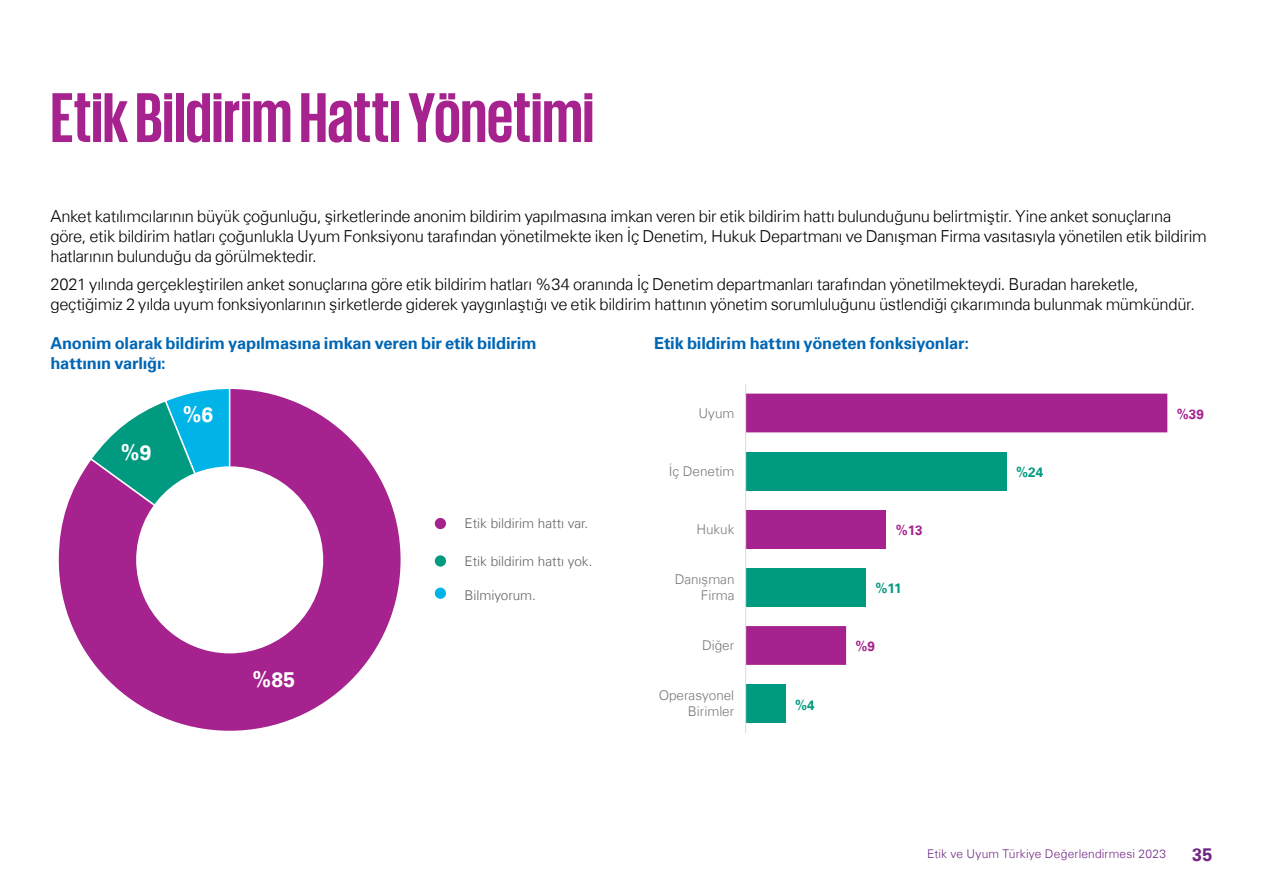
<style>
.page{position:relative;width:1263px;height:893px;background:#fff}
.page>*{position:absolute;margin:0;border:0;box-sizing:border-box;transform-origin:0 0}
.t1{font:700 72px "KPMG";letter-spacing:-.005em;color:#a6228e}
.t2{font:700 21px "Universfor KPMG";color:#fff}
.t3{font:700 18px "Universfor KPMG";color:#702784}
.t4{font:300 16.5px/19.8px "Universfor KPMG";letter-spacing:-.015em;color:#000}
.t5{font:700 16.5px/19.8px "Universfor KPMG";letter-spacing:-.01em;color:#0066b3}
.t6{font:300 13.5px/16.2px "Universfor KPMG";color:#77787b;text-align:right}
.t7{font:300 13.5px "Universfor KPMG";color:#606161}
.t8{font:700 13.5px "Universfor KPMG";color:#009a81}
.t9{font:700 13.5px "Universfor KPMG";color:#a6228e}
.t10{font:300 12px "Universfor KPMG";letter-spacing:.01em;color:#702784}
</style>
<div class="page">
<svg style="left:58px;top:389px;width:343px;height:342px"></svg>
<div style="left:136px;top:466px;width:187px;height:187px;background:#fff;border-radius:50%"></div>
<div style="left:434px;top:517px;width:13px;height:13px;background:#a6228e;border-radius:50%"></div>
<div style="left:433px;top:516px;width:14px;height:15px;border:2px solid #fff;border-radius:50%"></div>
<div style="left:434px;top:555px;width:13px;height:12px;background:#009a81;border-radius:50%"></div>
<div style="left:433px;top:554px;width:14px;height:14px;border:2px solid #fff;border-radius:50%"></div>
<div style="left:434px;top:587px;width:13px;height:13px;background:#00b4e8;border-radius:50%"></div>
<div style="left:433px;top:586px;width:14px;height:14px;border:2px solid #fff;border-radius:50%"></div>
<div style="left:746px;top:684px;width:40px;height:39px;background:#009a81"></div>
<svg style="left:746px;top:394px;width:421px;height:271px"></svg>
<hr style="left:745px;top:384px;width:1px;height:349px;background:#dcddde">
<h1 class="t1" style="left:50px;top:81px;width:545px">Etik Bildirim Hattı Yönetimi</h1>
<p class="t4" style="left:50px;top:206px;width:1158px">Anket katılımcılarının büyük çoğunluğu, şirketlerinde anonim bildirim yapılmasına imkan veren bir etik bildirim hattı bulunduğunu belirtmiştir. Yine anket sonuçlarına göre, etik bildirim hatları çoğunlukla Uyum Fonksiyonu tarafından yönetilmekte iken İç Denetim, Hukuk Departmanı ve Danışman Firma vasıtasıyla yönetilen etik bildirim hatlarının bulunduğu da görülmektedir.</p>
<p class="t4" style="left:50px;top:275px;width:1146px">2021 yılında gerçekleştirilen anket sonuçlarına göre etik bildirim hatları %34 oranında İç Denetim departmanları tarafından yönetilmekteydi. Buradan hareketle, geçtiğimiz 2 yılda uyum fonksiyonlarının şirketlerde giderek yaygınlaştığı ve etik bildirim hattının yönetim sorumluluğunu üstlendiği çıkarımında bulunmak mümkündür.</p>
<p class="t5" style="left:50px;top:333px;width:488px">Anonim olarak bildirim yapılmasına imkan veren bir etik bildirim hattının varlığı:</p>
<p class="t5" style="left:654px;top:333px;width:316px">Etik bildirim hattını yöneten fonksiyonlar:</p>
<p class="t2" style="left:121px;top:440px;width:32px">%9</p>
<p class="t2" style="left:183px;top:402px;width:32px">%6</p>
<p class="t2" style="left:253px;top:667px;width:44px">%85</p>
<p class="t7" style="left:464px;top:515px;width:125px">Etik bildirim hattı var.</p>
<p class="t7" style="left:464px;top:553px;width:129px">Etik bildirim hattı yok.</p>
<p class="t7" style="left:464px;top:587px;width:73px">Bilmiyorum.</p>
<p class="t6" style="left:699px;top:405px;width:37px">Uyum</p>
<p class="t6" style="left:669px;top:463px;width:67px">İç Denetim</p>
<p class="t6" style="left:696px;top:521px;width:40px">Hukuk</p>
<p class="t6" style="left:675px;top:571px;width:61px">Danışman<br>Firma</p>
<p class="t6" style="left:702px;top:637px;width:34px">Diğer</p>
<p class="t6" style="left:659px;top:687px;width:77px">Operasyonel<br>Birimler</p>
<p class="t8" style="left:795px;top:697px;width:21px">%4</p>
<p class="t9" style="left:896px;top:522px;width:29px">%13</p>
<p class="t8" style="left:875px;top:581px;width:28px">%11</p>
<p class="t9" style="left:855px;top:639px;width:21px">%9</p>
<p class="t8" style="left:1016px;top:464px;width:29px">%24</p>
<p class="t9" style="left:1177px;top:406px;width:29px">%39</p>
<p class="t10" style="left:927px;top:847px;width:240px">Etik ve Uyum Türkiye Değerlendirmesi 2023</p>
<p class="t3" style="left:1192px;top:843px;width:22px">35</p>
</div>
